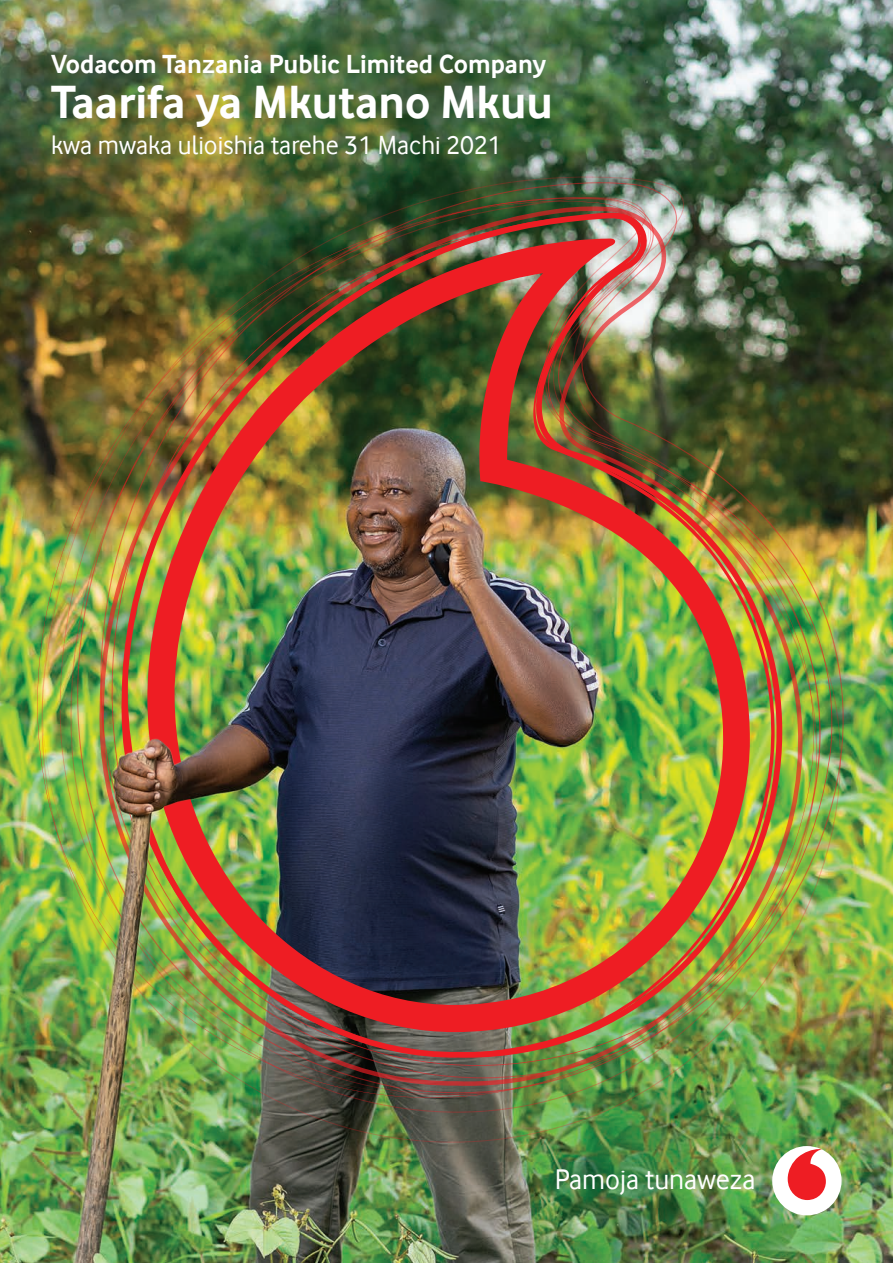
<style>
.page{position:relative;width:893px;height:1263px;background:#fff}
.page>*{position:absolute;margin:0;border:0;box-sizing:border-box;transform-origin:0 0}
.t1{font:700 48px "Vodafone Rg";color:#fff}
.t2{font:29.25px "Vodafone Rg";color:#fff}
.t3{font:700 27px "Vodafone Rg";color:#fff}
.t4{font:27px "Vodafone Rg";color:#fff}
</style>
<div class="page">
<img style="left:250px;top:0;width:643px;height:1263px">
<img style="left:250px;top:176px;width:591px;height:967px">
<img style="left:250px;top:215px;width:623px;height:850px">
<img style="left:250px;top:238px;width:517px;height:794px">
<img style="left:0;top:0;width:250px;height:1263px">
<div style="left:772px;top:1146px;width:70px;height:69px;background:#fff;border-radius:50%"></div>
<svg style="left:788px;top:1149px;width:38px;height:51px"></svg>
<p class="t3" style="left:51px;top:49px;width:496px">Vodacom Tanzania Public Limited Company</p>
<h1 class="t1" style="left:51px;top:75px;width:503px">Taarifa ya Mkutano Mkuu</h1>
<p class="t4" style="left:51px;top:130px;width:452px">kwa mwaka ulioishia tarehe 31 Machi 2021</p>
<p class="t2" style="left:555px;top:1162px;width:202px">Pamoja tunaweza</p>
</div>
